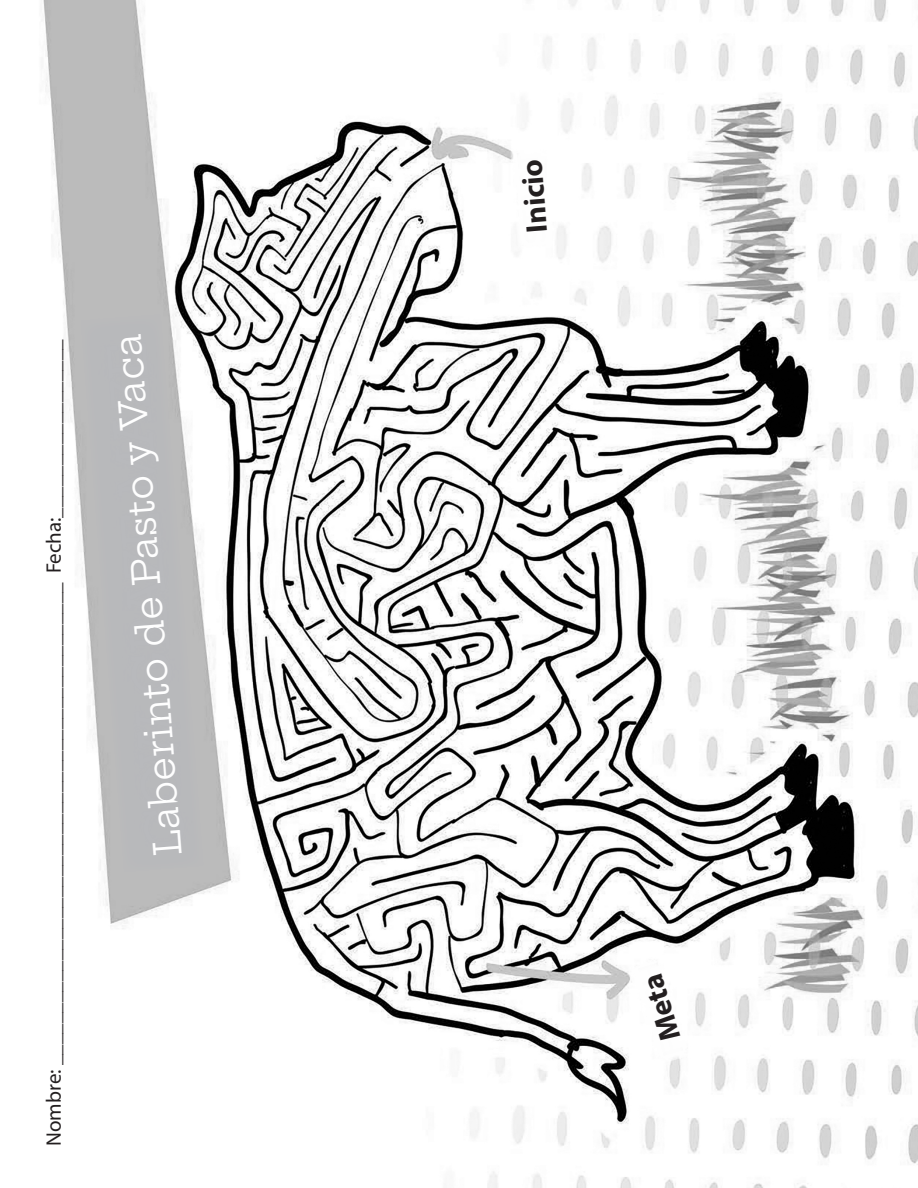
<style>
.page{position:relative;width:918px;height:1188px;background:#fff}
.page>*{position:absolute;margin:0;border:0;box-sizing:border-box;transform-origin:0 0}
.t1{font:37.5px "Hepta Slab";color:#fff}
.t2{font:700 30px "Myriad Pro";color:#231f20}
.t3{font:21px "Myriad Pro";color:#231f20}
</style>
<div class="page">
<img style="left:43px;top:0;width:875px;height:1188px">
<svg style="left:81px;top:313px;width:124px;height:559px;fill:#b8b9bb"></svg>
<svg style="left:626px;top:951px;width:68px;height:114px"></svg>
<svg style="left:510px;top:140px;width:47px;height:111px"></svg>
<p class="t3" style="left:41px;top:1146px;width:808px;rotate:-90deg">Nombre: ______________________________________________ Fecha:_________________</p>
<h1 class="t1" style="left:136px;top:858px;width:524px;rotate:-95deg">Laberinto de Pasto y Vaca</h1>
<h2 class="t2" style="left:518px;top:234px;width:75px;rotate:-95deg">Inicio</h2>
<h2 class="t2" style="left:653px;top:1046px;width:70px;rotate:-107deg">Meta</h2>
</div>
